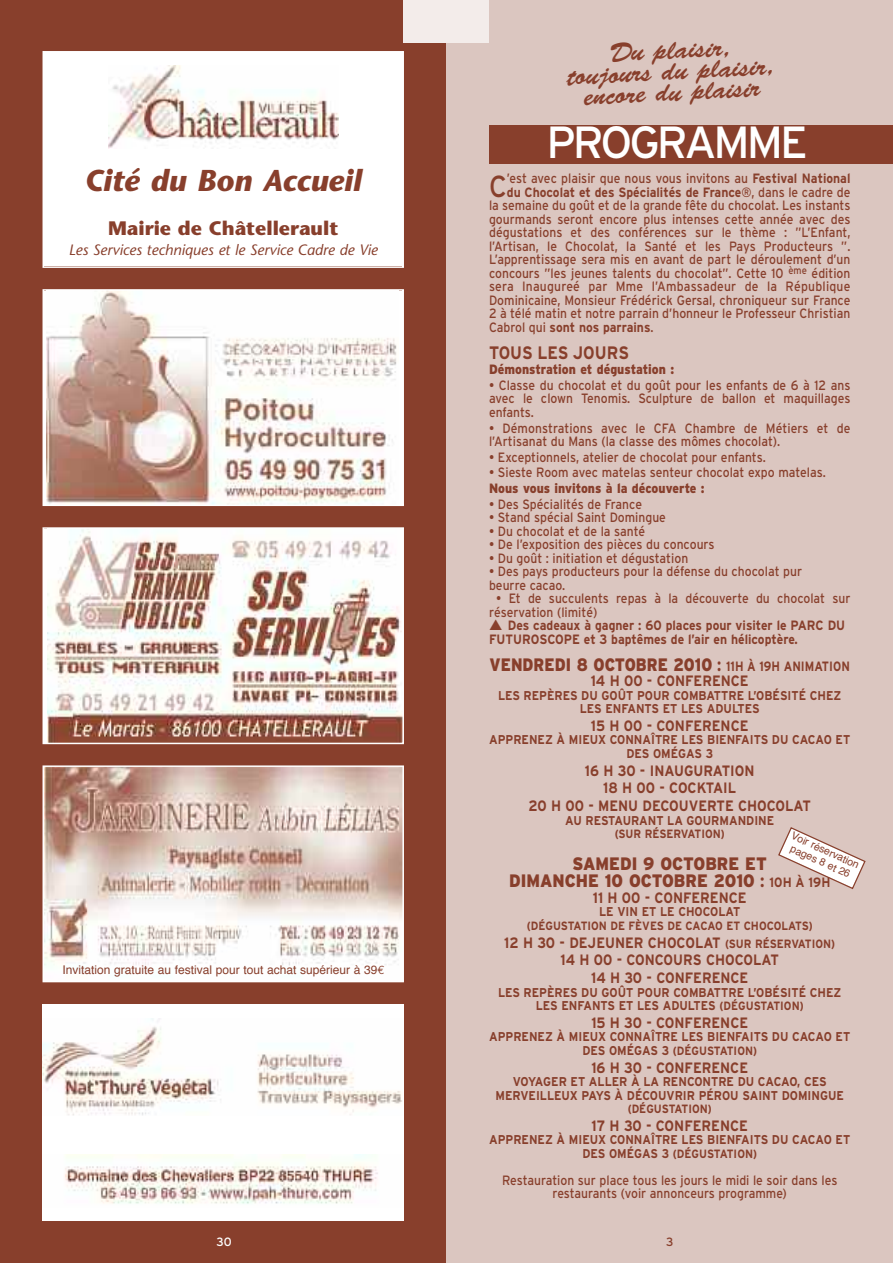
<style>
.page{position:relative;width:893px;height:1263px;background:#fff}
.page>*{position:absolute;margin:0;border:0;box-sizing:border-box;transform-origin:0 0}
.t1{font:45px "Interstate";letter-spacing:-.065em;color:#fff}
.t2{font:30.3px "Interstate";color:#883f2c;scale:.9 1}
.t3{font:italic 700 30.15px "Stone Sans";color:#883f2c}
.t4{font:27px/21px "Brush Script Std";color:#883f2c;text-align:center}
.t5{font:700 19.5px "Stone Sans";color:#883f2c}
.t6{font:900 18px/17.7px "Interstate";color:#883f2c;text-align:center;scale:.9 1}
.t7{font:900 18px "Interstate";color:#883f2c;scale:.85 1}
.t8{font:700 18px "Interstate";color:#883f2c;scale:.9 1}
.t9{font:700 15px/17.7px "Interstate";color:#883f2c;text-align:center;scale:.9 1}
.t10{font:italic 15px "Stone Sans";color:#883f2c}
.t11{font:13.5px/13.5px "Interstate";color:#883f2c;scale:.9 1}
.t12{font:700 13.5px/13.5px "Interstate";color:#883f2c;scale:.9 1}
.t13{font:900 13.5px "Interstate";color:#883f2c;scale:.9 1}
.t14{font:13.5px "Interstate";letter-spacing:.02em;color:#883f2c;scale:.9 1}
.t15{font:700 12.75px/13.5px "Interstate";color:#883f2c;text-align:center;scale:.9 1}
.t16{font:700 12px "Interstate";color:#883f2c;scale:.9 1}
.t17{font:12px "Helvetica";color:#883f2c}
.t18{font:12px "Interstate";color:#fff}
.t19{font:12px "Interstate";color:#883f2c}
.t20{font:10.5px/12px "Helvetica";color:#883f2c;text-align:center}
.s1{font-family:"Euro Mono"}
.s2{font-weight:700}
.s3{font-weight:400}
.s4{font-weight:700;font-size:13.5px}
.s5{font-size:12px}
.s6{font-size:12.75px}
</style>
<div class="page">
<div style="left:0;top:0;width:446px;height:1263px;background:#883f2c"></div>
<div style="left:446px;top:0;width:447px;height:1263px;background:#dbc6c0"></div>
<div style="left:404px;top:0;width:85px;height:43px;background:#f3ecea"></div>
<div style="left:43px;top:1003px;width:361px;height:217px;background:#fff"></div>
<img style="left:43px;top:1018px;width:359px;height:98px">
<img style="left:64px;top:1155px;width:314px;height:49px">
<img style="left:47px;top:292px;width:351px;height:211px">
<div style="left:43px;top:289px;width:361px;height:217px;border:2px solid #fff"></div>
<img style="left:48px;top:530px;width:353px;height:211px">
<div style="left:43px;top:527px;width:361px;height:217px;border:2px solid #fff"></div>
<img style="left:46px;top:768px;width:355px;height:211px">
<div style="left:43px;top:765px;width:361px;height:217px;border:2px solid #fff"></div>
<div style="left:489px;top:126px;width:404px;height:38px;background:#883f2c"></div>
<div style="left:44px;top:53px;width:358px;height:213px;background:#fff"></div>
<img style="left:109px;top:65px;width:230px;height:83px">
<div style="left:43px;top:51px;width:361px;height:217px;border:2px solid #fff"></div>
<svg style="left:778px;top:827px;width:88px;height:63px"></svg>
<h3 class="t4" style="left:566px;top:47px;width:209px;rotate:-3deg">Du plaisir, toujours du plaisir, encore du plaisir</h3>
<h3 class="t3" style="left:85px;top:169px;width:279px">Cité du Bon Accueil</h3>
<h3 class="t5" style="left:108px;top:221px;width:232px">Mairie de Châtellerault</h3>
<p class="t10" style="left:69px;top:244px;width:310px">Les Services techniques et le Service Cadre de Vie</p>
<p class="t17" style="left:62px;top:965px;width:324px">Invitation gratuite au festival pour tout achat supérieur à 39<span class="s1">€</span></p>
<h1 class="t1" style="left:546px;top:116px;width:263px">PROGRAMME</h1>
<h2 class="t2" style="left:489px;top:168px;width:21px">C</h2>
<p class="t11" style="left:507px;top:172px;width:383px">’est avec plaisir que nous vous invitons au <span class="s2">Festival National</span></p>
<p class="t12" style="left:507px;top:185px;width:383px">du Chocolat et des Spécialités de France<span class="s3">®, dans le cadre de</span></p>
<p class="t11" style="left:489px;top:199px;width:403px">la semaine du goût et de la grande fête du chocolat. Les instants</p>
<p class="t11" style="left:489px;top:212px;width:403px">gourmands seront encore plus intenses cette année avec des</p>
<p class="t11" style="left:489px;top:226px;width:403px">dégustations et des conférences sur le thème : ”L’Enfant,</p>
<p class="t11" style="left:489px;top:239px;width:403px">l’Artisan, le Chocolat, la Santé et les Pays Producteurs ”.</p>
<p class="t11" style="left:489px;top:253px;width:403px">L’apprentissage sera mis en avant de part le déroulement d’un</p>
<p class="t11" style="left:489px;top:266px;width:403px">concours ”les jeunes talents du chocolat”. Cette 10 <sup>ème</sup> édition</p>
<p class="t14" style="left:489px;top:279px;width:403px">sera Inaugureé par Mme l’Ambassadeur de la République</p>
<p class="t11" style="left:489px;top:293px;width:403px">Dominicaine, Monsieur Frédérick Gersal, chroniqueur sur France</p>
<p class="t11" style="left:489px;top:307px;width:403px">2 à télé matin et notre parrain d’honneur le Professeur Christian</p>
<p class="t12" style="left:489px;top:320px;width:184px"><span class="s3">Cabrol qui</span> sont nos parrains<span class="s3">.</span></p>
<h3 class="t8" style="left:489px;top:342px;width:157px">TOUS LES JOURS</h3>
<p class="t13" style="left:489px;top:362px;width:207px">Démonstration et dégustation :</p>
<p class="t11" style="left:489px;top:378px;width:403px;text-align:justify">• Classe du chocolat et du goût pour les enfants de 6 à 12 ans avec le clown Tenomis. Sculpture de ballon et maquillages enfants.</p>
<p class="t11" style="left:489px;top:421px;width:403px">• Démonstrations avec le CFA Chambre de Métiers et de l’Artisanat du Mans (la classe des mômes chocolat).</p>
<p class="t11" style="left:489px;top:450px;width:309px">• Exceptionnels, atelier de chocolat pour enfants.</p>
<p class="t11" style="left:489px;top:466px;width:376px">• Sieste Room avec matelas senteur chocolat expo matelas.</p>
<p class="t13" style="left:489px;top:480px;width:241px">Nous vous invitons à la découverte :</p>
<p class="t11" style="left:489px;top:497px;width:172px">• Des Spécialités de France</p>
<p class="t11" style="left:489px;top:511px;width:198px">• Stand spécial Saint Domingue</p>
<p class="t11" style="left:489px;top:524px;width:175px">• Du chocolat et de la santé</p>
<p class="t11" style="left:489px;top:538px;width:252px">• De l’exposition des pièces du concours</p>
<p class="t11" style="left:489px;top:551px;width:223px">• Du goût : initiation et dégustation</p>
<p class="t11" style="left:489px;top:565px;width:349px">• Des pays producteurs pour la défense du chocolat pur beurre cacao.</p>
<p class="t11" style="left:489px;top:592px;width:403px;text-indent:7px">• Et de succulents repas à la découverte du chocolat sur réservation (limité)</p>
<p class="t12" style="left:489px;top:619px;width:397px">▲ Des cadeaux à gagner : 60 places pour visiter le PARC DU<br>FUTUROSCOPE et 3 baptêmes de l’air en hélicoptère.</p>
<h3 class="t7" style="left:490px;top:654px;width:425px">VENDREDI 8 OCTOBRE 2010 <span class="s2">:</span> <span class="s4">11H À 19H ANIMATION</span></h3>
<p class="t9" style="left:591px;top:672px;width:177px">14 H 00 - CONFERENCE</p>
<p class="t15" style="left:498px;top:688px;width:383px">LES REPÈRES DU GOÛT POUR COMBATTRE L’OBÉSITÉ CHEZ<br>LES ENFANTS ET LES ADULTES</p>
<p class="t9" style="left:591px;top:717px;width:177px">15 H 00 - CONFERENCE</p>
<p class="t15" style="left:489px;top:733px;width:403px">APPRENEZ À MIEUX CONNAÎTRE LES BIENFAITS DU CACAO ET<br>DES OMÉGAS 3</p>
<p class="t9" style="left:529px;top:762px;width:315px">16 H 30 - INAUGURATION<br>18 H 00 - COCKTAIL<br>20 H 00 - MENU DECOUVERTE CHOCOLAT</p>
<p class="t15" style="left:565px;top:813px;width:234px">AU RESTAURANT LA GOURMANDINE</p>
<p class="t16" style="left:615px;top:827px;width:124px">(SUR RÉSERVATION)</p>
<h3 class="t6" style="left:509px;top:854px;width:358px">SAMEDI 9 OCTOBRE ET<br>DIMANCHE 10 OCTOBRE 2010 <span class="s2">:</span> <span class="s4">10H À 19H</span></h3>
<p class="t9" style="left:593px;top:889px;width:172px">11 H 00 - CONFERENCE</p>
<p class="t15" style="left:599px;top:905px;width:158px">LE VIN ET LE CHOCOLAT</p>
<p class="t16" style="left:527px;top:919px;width:319px">(DÉGUSTATION DE FÈVES DE CACAO ET CHOCOLATS)</p>
<p class="t9" style="left:504px;top:933px;width:369px">12 H 30 - DEJEUNER CHOCOLAT <span class="s5">(SUR RÉSERVATION)<br></span>14 H 00 - CONCOURS CHOCOLAT<br>14 H 30 - CONFERENCE</p>
<p class="t15" style="left:498px;top:985px;width:383px">LES REPÈRES DU GOÛT POUR COMBATTRE L’OBÉSITÉ CHEZ<br>LES ENFANTS ET LES ADULTES <span class="s5">(DÉGUSTATION)</span></p>
<p class="t9" style="left:591px;top:1014px;width:176px">15 H 30 - CONFERENCE</p>
<p class="t15" style="left:489px;top:1030px;width:403px">APPRENEZ À MIEUX CONNAÎTRE LES BIENFAITS DU CACAO ET</p>
<p class="t16" style="left:582px;top:1044px;width:196px"><span class="s6">DES OMÉGAS 3</span> (DÉGUSTATION)</p>
<p class="t9" style="left:591px;top:1059px;width:176px">16 H 30 - CONFERENCE</p>
<p class="t15" style="left:495px;top:1075px;width:389px">VOYAGER ET ALLER À LA RENCONTRE DU CACAO, CES<br>MERVEILLEUX PAYS À DÉCOUVRIR PÉROU SAINT DOMINGUE</p>
<p class="t16" style="left:628px;top:1102px;width:95px">(DÉGUSTATION)</p>
<p class="t9" style="left:592px;top:1117px;width:175px">17 H 30 - CONFERENCE</p>
<p class="t15" style="left:489px;top:1133px;width:403px">APPRENEZ À MIEUX CONNAÎTRE LES BIENFAITS DU CACAO ET</p>
<p class="t16" style="left:582px;top:1147px;width:196px"><span class="s6">DES OMÉGAS 3</span> (DÉGUSTATION)</p>
<p class="t11" style="left:502px;top:1173px;width:374px;text-align:center">Restauration sur place tous les jours le midi le soir dans les restaurants (voir annonceurs programme)</p>
<p class="t20" style="left:794px;top:830px;width:75px;rotate:25deg">Voir réservation pages 8 et 26</p>
<p class="t18" style="left:217px;top:1235px;width:17px">30</p>
<p class="t19" style="left:666px;top:1235px;width:9px">3</p>
</div>
